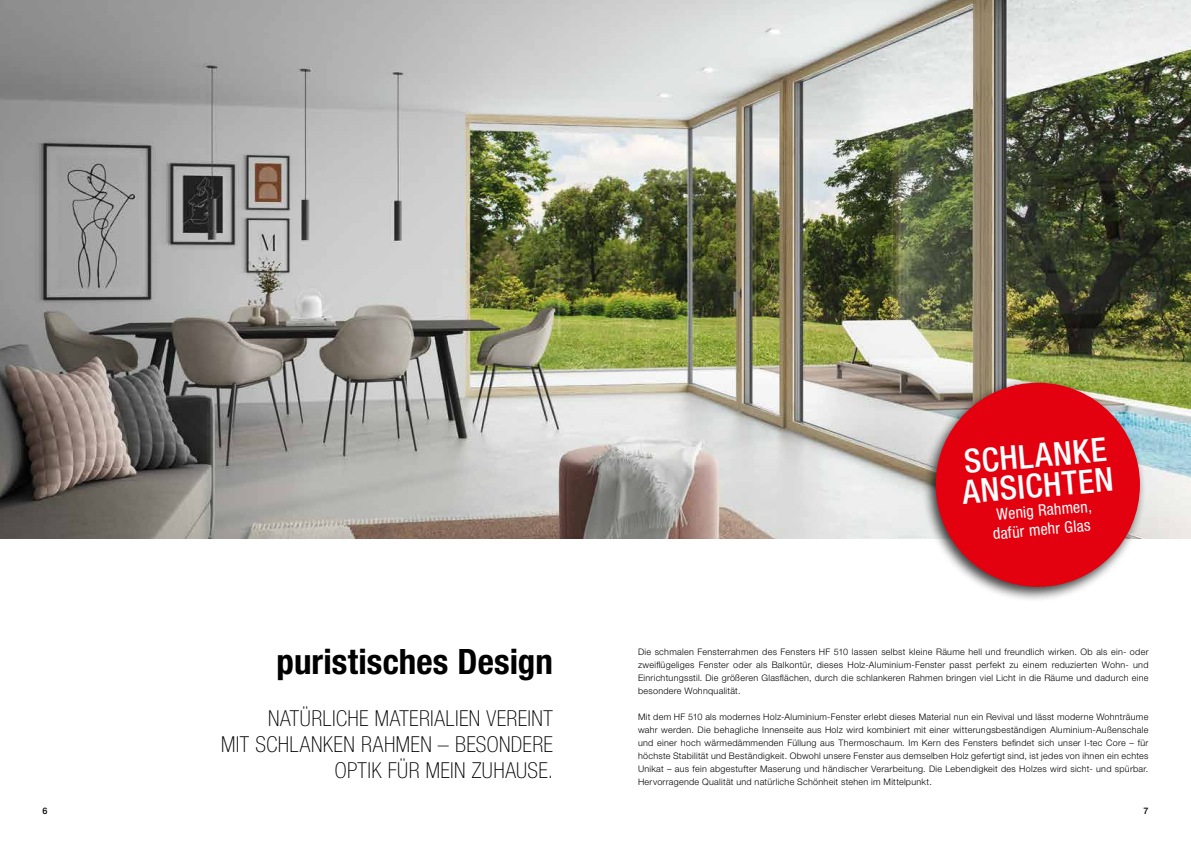
<style>
.page{position:relative;width:1191px;height:842px;background:#fff}
.page>*{position:absolute;margin:0;border:0;box-sizing:border-box;transform-origin:0 0}
.t1{font:700 condensed 35px "Helvetica Neue LT Pro";color:#000}
.t2{font:500 condensed 33px/30px "Helvetica Neue LT Pro";color:#fff}
.t3{font:100 condensed 22px/26px "Helvetica Neue LT Pro";letter-spacing:.015em;color:#000;text-align:right}
.t4{font:condensed 16px/19px "Helvetica Neue LT Pro";color:#fff;text-align:center}
.t5{font:300 9px/13px "Helvetica Neue LT Pro";letter-spacing:.03em;color:#000;text-align:justify}
.t6{font:500 9px "Helvetica Neue LT Pro";color:#000}
</style>
<div class="page">
<img style="left:0;top:0;width:1191px;height:539px">
<div style="left:921px;top:377px;width:225px;height:225px;background:#000;opacity:.75"></div>
<div style="left:935px;top:383px;width:205px;height:204px;background:#e3000f;border-radius:50%"></div>
<h1 class="t1" style="left:276px;top:640px;width:278px">puristisches Design</h1>
<h3 class="t3" style="left:221px;top:705px;width:333px">NATÜRLICHE MATERIALIEN VEREINT<br>MIT SCHLANKEN RAHMEN – BESONDERE<br>OPTIK FÜR MEIN ZUHAUSE.</h3>
<h2 class="t2" style="left:958px;top:447px;width:153px;rotate:-5deg">SCHLANKE<br>ANSICHTEN</h2>
<h3 class="t4" style="left:990px;top:505px;width:102px;rotate:-5deg">Wenig Rahmen, dafür mehr Glas</h3>
<p class="t5" style="left:638px;top:645px;width:512px">Die schmalen Fensterrahmen des Fensters HF 510 lassen selbst kleine Räume hell und freundlich wirken. Ob als ein- oder zweiflügeliges Fenster oder als Balkontür, dieses Holz-Aluminium-Fenster passt perfekt zu einem reduzierten Wohn- und Einrichtungsstil. Die größeren Glasflächen, durch die schlankeren Rahmen bringen viel Licht in die Räume und dadurch eine besondere Wohnqualität.</p>
<p class="t5" style="left:638px;top:710px;width:512px">Mit dem HF 510 als modernes Holz-Aluminium-Fenster erlebt dieses Material nun ein Revival und lässt moderne Wohnträume wahr werden. Die behagliche Innenseite aus Holz wird kombiniert mit einer witterungsbeständigen Aluminium-Außenschale und einer hoch wärmedämmenden Füllung aus Thermoschaum. Im Kern des Fensters befindet sich unser I-tec Core – für höchste Stabilität und Beständigkeit. Obwohl unsere Fenster aus demselben Holz gefertigt sind, ist jedes von ihnen ein echtes Unikat – aus fein abgestufter Maserung und händischer Verarbeitung. Die Lebendigkeit des Holzes wird sicht- und spürbar.<br>Hervorragende Qualität und natürliche Schönheit stehen im Mittelpunkt.</p>
<p class="t6" style="left:43px;top:806px;width:7px">6</p>
<p class="t6" style="left:1143px;top:806px;width:7px">7</p>
</div>
